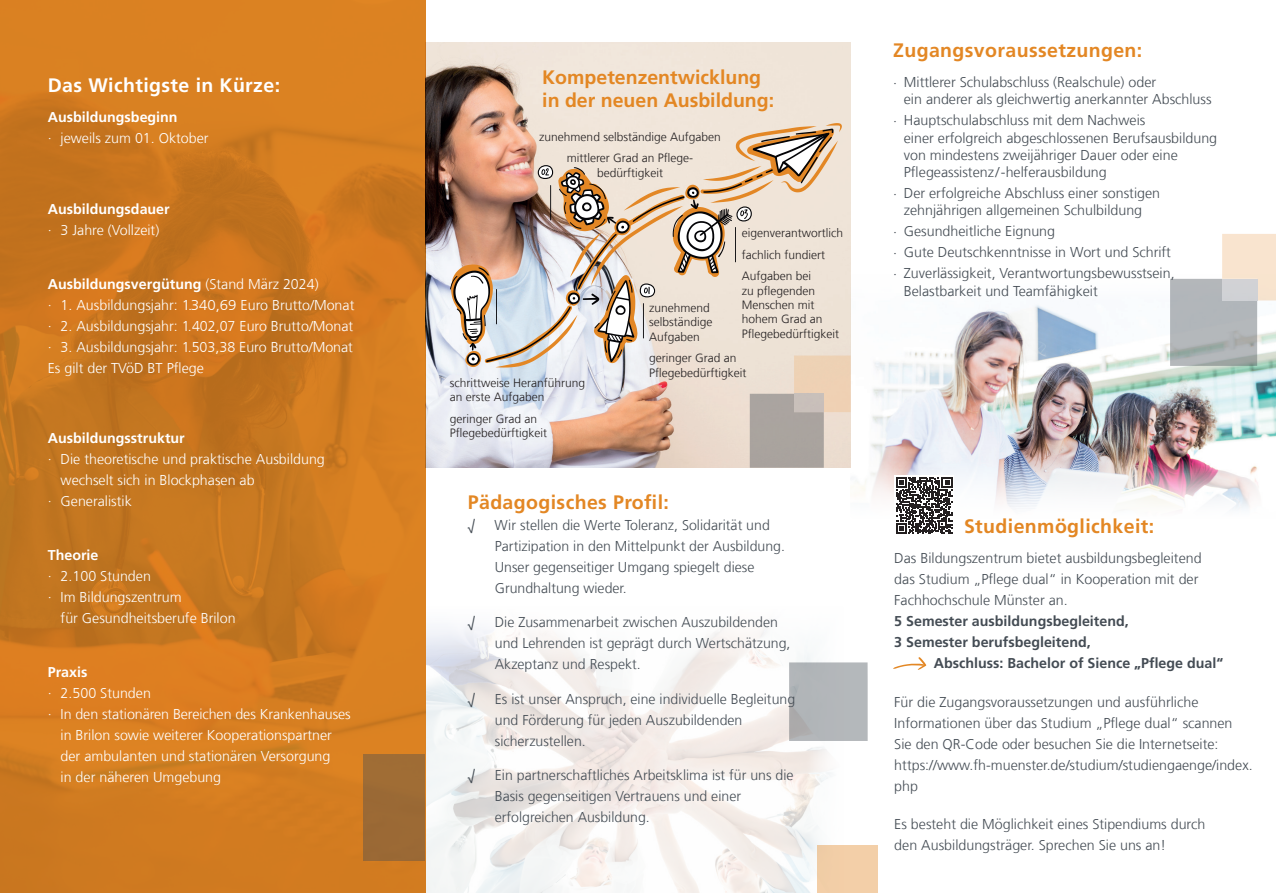
<style>
.page{position:relative;width:1276px;height:893px;background:#fff}
.page>*{position:absolute;margin:0;border:0;box-sizing:border-box;transform-origin:0 0}
.t1{font:700 19.5px "Frutiger LT Com";letter-spacing:.02em;color:#e38724}
.t2{font:700 19.5px/23.4px "Frutiger LT Com";color:#e38724}
.t3{font:700 19.5px "Frutiger LT Com";letter-spacing:.02em;color:#fff}
.t4{font:300 14.25px/21px "Frutiger LT Com";color:#444c54}
.t5{font:300 14.25px/21px "Frutiger LT Com";color:#fff}
.t6{font:700 14.25px/21px "Frutiger LT Com";color:#444c54}
.t7{font:700 14.25px "Frutiger LT Com";color:#fff}
.t8{font:300 12px/14.4px "Frutiger LT Com";color:#231f20}
.s1{font-weight:700}
</style>
<div class="page">
<img style="left:425px;top:596px;width:425px;height:297px">
<img style="left:850px;top:272px;width:426px;height:237px">
<img style="left:0;top:0;width:425px;height:893px">
<div style="left:817px;top:846px;width:60px;height:47px;background:#f3cfa8"></div>
<svg style="left:789px;top:662px;width:78px;height:79px;background:#b2b6b8"></svg>
<div style="left:364px;top:755px;width:61px;height:106px;background:#9b6a35"></div>
<svg style="left:1170px;top:234px;width:106px;height:132px"></svg>
<div style="left:1222px;top:279px;width:35px;height:21px;background:#d1d2d5"></div>
<img style="left:425px;top:43px;width:425px;height:425px">
<svg style="left:893px;top:657px;width:33px;height:13px"></svg>
<svg style="left:894px;top:476px;width:60px;height:58px"></svg>
<svg style="left:895px;top:477px;width:57px;height:57px"></svg>
<svg style="left:450px;top:123px;width:400px;height:345px;background:#d9c8ba"></svg>
<div style="left:794px;top:394px;width:30px;height:18px;background:#c8c0ba"></div>
<h1 class="t3" style="left:48px;top:74px;width:234px">Das Wichtigste in Kürze:</h1>
<p class="t7" style="left:48px;top:109px;width:131px">Ausbildungsbeginn</p>
<p class="t5" style="left:48px;top:128px;width:162px">· jeweils zum 01. Oktober</p>
<p class="t7" style="left:48px;top:200px;width:123px">Ausbildungsdauer</p>
<p class="t5" style="left:48px;top:219px;width:113px">· 3 Jahre (Vollzeit)</p>
<p class="t5" style="left:48px;top:273px;width:308px"><span class="s1">Ausbildungsvergütung</span> (Stand März 2024)<br>· 1. Ausbildungsjahr: 1.340,69 Euro Brutto/Monat · 2. Ausbildungsjahr: 1.402,07 Euro Brutto/Monat · 3. Ausbildungsjahr: 1.503,38 Euro Brutto/Monat Es gilt der TVöD BT Pflege</p>
<p class="t7" style="left:48px;top:430px;width:138px">Ausbildungsstruktur</p>
<p class="t5" style="left:48px;top:449px;width:278px">· Die theoretische und praktische Ausbildung</p>
<p class="t5" style="left:61px;top:470px;width:195px">wechselt sich in Blockphasen ab</p>
<p class="t5" style="left:48px;top:491px;width:85px">· Generalistik</p>
<p class="t7" style="left:48px;top:547px;width:52px">Theorie</p>
<p class="t5" style="left:48px;top:566px;width:105px">· 2.100 Stunden</p>
<p class="t5" style="left:48px;top:587px;width:135px">· Im Bildungszentrum</p>
<p class="t5" style="left:61px;top:608px;width:176px">für Gesundheitsberufe Brilon</p>
<p class="t7" style="left:48px;top:664px;width:41px">Praxis</p>
<p class="t5" style="left:48px;top:683px;width:105px">· 2.500 Stunden</p>
<p class="t5" style="left:48px;top:704px;width:304px">· In den stationären Bereichen des Krankenhauses</p>
<p class="t5" style="left:61px;top:725px;width:273px">in Brilon sowie weiterer Kooperationspartner</p>
<p class="t5" style="left:61px;top:746px;width:271px">der ambulanten und stationären Versorgung</p>
<p class="t5" style="left:61px;top:767px;width:162px">in der näheren Umgebung</p>
<h1 class="t2" style="left:542px;top:65px;width:233px">Kompetenzentwicklung in der neuen Ausbildung:</h1>
<p class="t8" style="left:539px;top:126px;width:183px;line-height:21.6px;text-align:center">zunehmend selbständige Aufgaben mittlerer Grad an Pflege-</p>
<p class="t8" style="left:597px;top:166px;width:67px">bedürftigkeit</p>
<p class="t8" style="left:450px;top:376px;width:137px">schrittweise Heranführung an erste Aufgaben</p>
<p class="t8" style="left:450px;top:412px;width:99px">geringer Grad an<br>Pflegebedürftigkeit</p>
<p class="t8" style="left:742px;top:222px;width:103px;line-height:21.6px">eigenverantwortlich fachlich fundiert<br>Aufgaben bei</p>
<p class="t8" style="left:742px;top:283px;width:99px">zu pflegenden<br>Menschen mit hohem Grad an<br>Pflegebedürftigkeit</p>
<p class="t8" style="left:649px;top:301px;width:65px">zunehmend selbständige<br>Aufgaben</p>
<p class="t8" style="left:649px;top:351px;width:99px">geringer Grad an<br>Pflegebedürftigkeit</p>
<h1 class="t1" style="left:468px;top:491px;width:203px">Pädagogisches Profil:</h1>
<p class="t4" style="left:468px;top:514px;width:9px">√</p>
<p class="t4" style="left:494px;top:514px;width:292px">Wir stellen die Werte Toleranz, Solidarität und Partizipation in den Mittelpunkt der Ausbildung.<br>Unser gegenseitiger Umgang spiegelt diese Grundhaltung wieder.</p>
<p class="t4" style="left:468px;top:612px;width:9px">√</p>
<p class="t4" style="left:495px;top:612px;width:297px">Die Zusammenarbeit zwischen Auszubildenden und Lehrenden ist geprägt durch Wertschätzung,<br>Akzeptanz und Respekt.</p>
<p class="t4" style="left:468px;top:688px;width:9px">√</p>
<p class="t4" style="left:495px;top:688px;width:302px">Es ist unser Anspruch, eine individuelle Begleitung und Förderung für jeden Auszubildenden sicherzustellen.</p>
<p class="t4" style="left:468px;top:765px;width:9px">√</p>
<p class="t4" style="left:495px;top:765px;width:300px">Ein partnerschaftliches Arbeitsklima ist für uns die<br>Basis gegenseitigen Vertrauens und einer erfolgreichen Ausbildung.</p>
<h1 class="t1" style="left:893px;top:39px;width:251px">Zugangsvoraussetzungen:</h1>
<p class="t4" style="left:904px;top:74px;width:309px;line-height:17.2px;text-indent:-11px">· Mittlerer Schulabschluss (Realschule) oder<br>ein anderer als gleichwertig anerkannter Abschluss</p>
<p class="t4" style="left:904px;top:112px;width:315px;line-height:17.2px;text-indent:-11px">· Hauptschulabschluss mit dem Nachweis<br>einer erfolgreich abgeschlossenen Berufsausbildung von mindestens zweijähriger Dauer oder eine Pflegeassistenz/-helferausbildung</p>
<p class="t4" style="left:893px;top:185px;width:268px;line-height:17.2px;text-align:center">· Der erfolgreiche Abschluss einer sonstigen zehnjährigen allgemeinen Schulbildung</p>
<p class="t4" style="left:893px;top:221px;width:283px">· Gesundheitliche Eignung<br>· Gute Deutschkenntnisse in Wort und Schrift · Zuverlässigkeit, Verantwortungsbewusstsein,</p>
<p class="t4" style="left:904px;top:280px;width:195px">Belastbarkeit und Teamfähigkeit</p>
<h1 class="t1" style="left:964px;top:515px;width:192px">Studienmöglichkeit:</h1>
<p class="t4" style="left:894px;top:548px;width:309px">Das Bildungszentrum bietet ausbildungsbegleitend das Studium „Pflege dual“ in Kooperation mit der<br>Fachhochschule Münster an.</p>
<p class="t6" style="left:894px;top:611px;width:236px">5 Semester ausbildungsbegleitend,<br>3 Semester berufsbegleitend,</p>
<p class="t6" style="left:934px;top:653px;width:291px">Abschluss: Bachelor of Sience „Pflege dual“</p>
<p class="t4" style="left:894px;top:691px;width:360px">Für die Zugangsvoraussetzungen und ausführliche Informationen über das Studium „Pflege dual“ scannen Sie den QR-Code oder besuchen Sie die Internetseite: https://www.fh-muenster.de/studium/studiengaenge/index. php</p>
<p class="t4" style="left:894px;top:814px;width:312px">Es besteht die Möglichkeit eines Stipendiums durch den Ausbildungsträger. Sprechen Sie uns an!</p>
</div>
